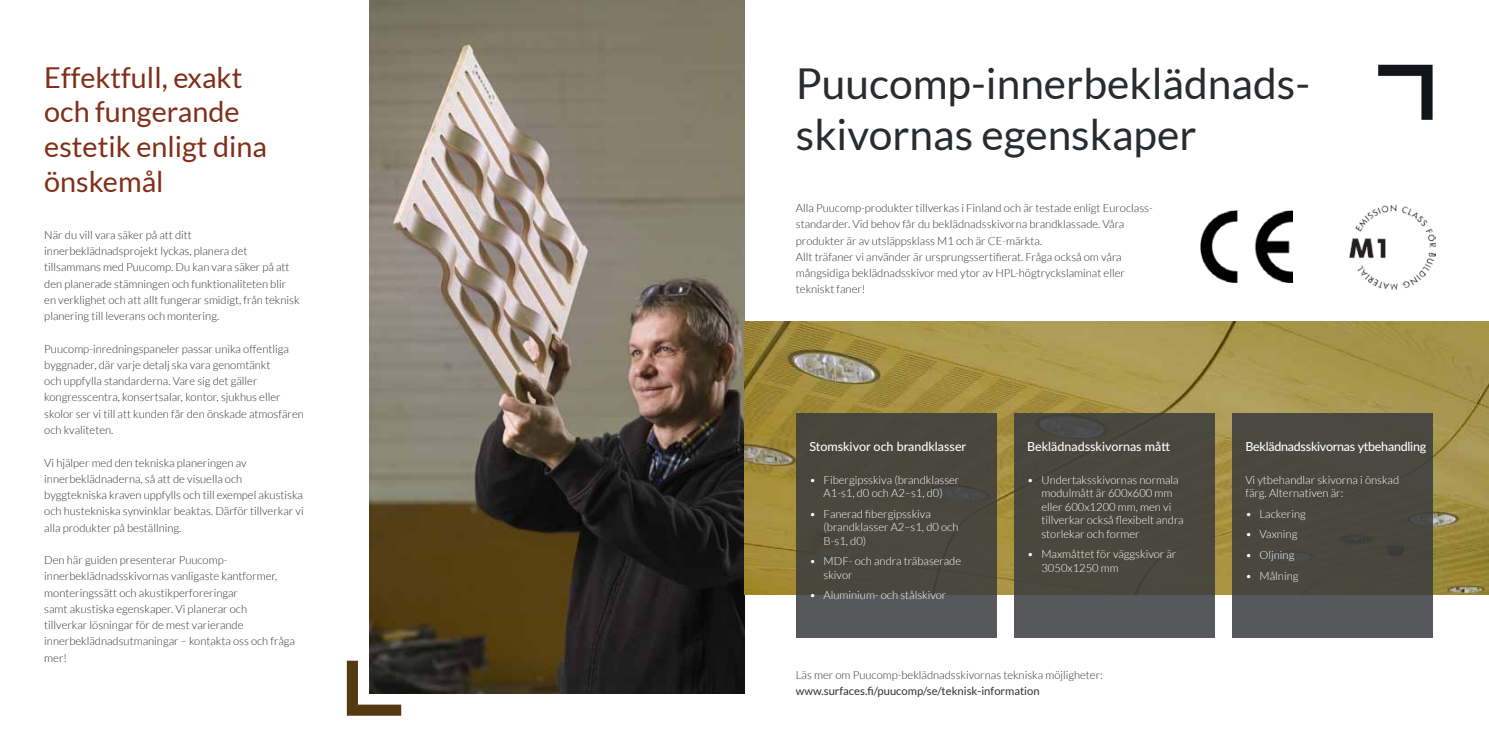
<style>
.page{position:relative;width:1489px;height:745px;background:#fff}
.page>*{position:absolute;margin:0;border:0;box-sizing:border-box;transform-origin:0 0}
.t1{font:42.5px/51px "Lato";color:#292c2f}
.t2{font:28.75px/34.5px "Lato";color:#812f18}
.t3{font:500 12.5px "Lato";color:#fff}
.t4{font:500 12.5px "Lato";letter-spacing:-.02em;color:#fff}
.t5{font:300 11.25px/16.2px "Lato";color:#323131}
.t6{font:300 11.25px/13.5px "Lato";color:#fff}
.t7{font:11.25px "Lato";color:#323131}
</style>
<div class="page">
<svg style="left:347px;top:660px;width:54px;height:55px"></svg>
<img style="left:369px;top:0;width:375px;height:692px">
<svg style="left:1378px;top:65px;width:54px;height:55px"></svg>
<img style="left:744px;top:321px;width:744px;height:273px">
<svg style="left:795px;top:412px;width:201px;height:225px;fill:#4a483e"></svg>
<svg style="left:1231px;top:412px;width:201px;height:225px;fill:#4a483f"></svg>
<svg style="left:1013px;top:412px;width:201px;height:225px;fill:#4a483e"></svg>
<img style="left:1200px;top:210px;width:91px;height:73px">
<img style="left:1349px;top:205px;width:86px;height:85px">
<h2 class="t2" style="left:44px;top:60px;width:224px">Effektfull, exakt och fungerande estetik enligt dina önskemål</h2>
<p class="t5" style="left:44px;top:226px;width:257px">När du vill vara säker på att ditt innerbeklädnadsprojekt lyckas, planera det tillsammans med Puucomp. Du kan vara säker på att den planerade stämningen och funktionaliteten blir en verklighet och att allt fungerar smidigt, från teknisk planering till leverans och montering.</p>
<p class="t5" style="left:44px;top:340px;width:261px">Puucomp-inredningspaneler passar unika offentliga byggnader, där varje detalj ska vara genomtänkt<br>och uppfylla standarderna. Vare sig det gäller kongresscentra, konsertsalar, kontor, sjukhus eller skolor ser vi till att kunden får den önskade atmosfären och kvaliteten.</p>
<p class="t5" style="left:44px;top:454px;width:261px">Vi hjälper med den tekniska planeringen av innerbeklädnaderna, så att de visuella och byggtekniska kraven uppfylls och till exempel akustiska och hustekniska synvinklar beaktas. Därför tillverkar vi alla produkter på beställning.</p>
<p class="t5" style="left:44px;top:551px;width:252px">Den här guiden presenterar Puucomp&shy;innerbeklädnadsskivornas vanligaste kantformer, monteringssätt och akustikperforeringar<br>samt akustiska egenskaper. Vi planerar och<br>tillverkar lösningar för de mest varierande innerbeklädnadsutmaningar – kontakta oss och fråga mer!</p>
<h1 class="t1" style="left:795px;top:58px;width:515px">Puucomp-innerbeklädnads&shy;skivornas egenskaper</h1>
<p class="t5" style="left:795px;top:200px;width:358px">Alla Puucomp-produkter tillverkas i Finland och är testade enligt Euroclass&shy;standarder. Vid behov får du beklädnadsskivorna brandklassade. Våra produkter är av utsläppsklass M1 och är CE-märkta.<br>Allt träfaner vi använder är ursprungssertifierat. Fråga också om våra mångsidiga beklädnadsskivor med ytor av HPL-högtryckslaminat eller tekniskt faner!</p>
<p class="t3" style="left:809px;top:436px;width:158px">Stomskivor och brandklasser</p>
<p class="t3" style="left:1027px;top:436px;width:144px">Beklädnadsskivornas mått</p>
<p class="t4" style="left:1245px;top:436px;width:182px">Beklädnadsskivornas ytbehandling</p>
<p class="t6" style="left:809px;top:472px;width:151px;text-align:center">• Fibergipsskiva (brandklasser<br>A1-s1, d0 och A2–s1, d0)</p>
<p class="t6" style="left:823px;top:506px;width:136px;text-indent:-14px">• Fanerad fibergipsskiva (brandklasser A2–s1, d0 och<br>B-s1, d0)</p>
<p class="t6" style="left:823px;top:554px;width:139px;text-indent:-14px">• MDF- och andra träbaserade skivor</p>
<p class="t6" style="left:809px;top:588px;width:138px">• Aluminium- och stålskivor</p>
<p class="t6" style="left:1041px;top:472px;width:144px;text-indent:-14px">• Undertaksskivornas normala modulmått är 600x600 mm eller 600x1200 mm, men vi tillverkar också flexibelt andra storlekar och former</p>
<p class="t6" style="left:1041px;top:547px;width:136px;text-indent:-14px">• Maxmåttet för väggskivor är<br>3050x1250 mm</p>
<p class="t6" style="left:1245px;top:472px;width:155px">Vi ytbehandlar skivorna i önskad färg. Alternativen är:</p>
<p class="t6" style="left:1245px;top:506px;width:62px">• Lackering</p>
<p class="t6" style="left:1245px;top:527px;width:53px">• Vaxning</p>
<p class="t6" style="left:1245px;top:547px;width:50px">• Oljning</p>
<p class="t6" style="left:1245px;top:568px;width:55px">• Målning</p>
<p class="t5" style="left:795px;top:666px;width:308px">Läs mer om Puucomp-beklädnadsskivornas tekniska möjligheter:</p>
<p class="t7" style="left:795px;top:684px;width:245px">www.surfaces.fi/puucomp/se/teknisk-information</p>
</div>
